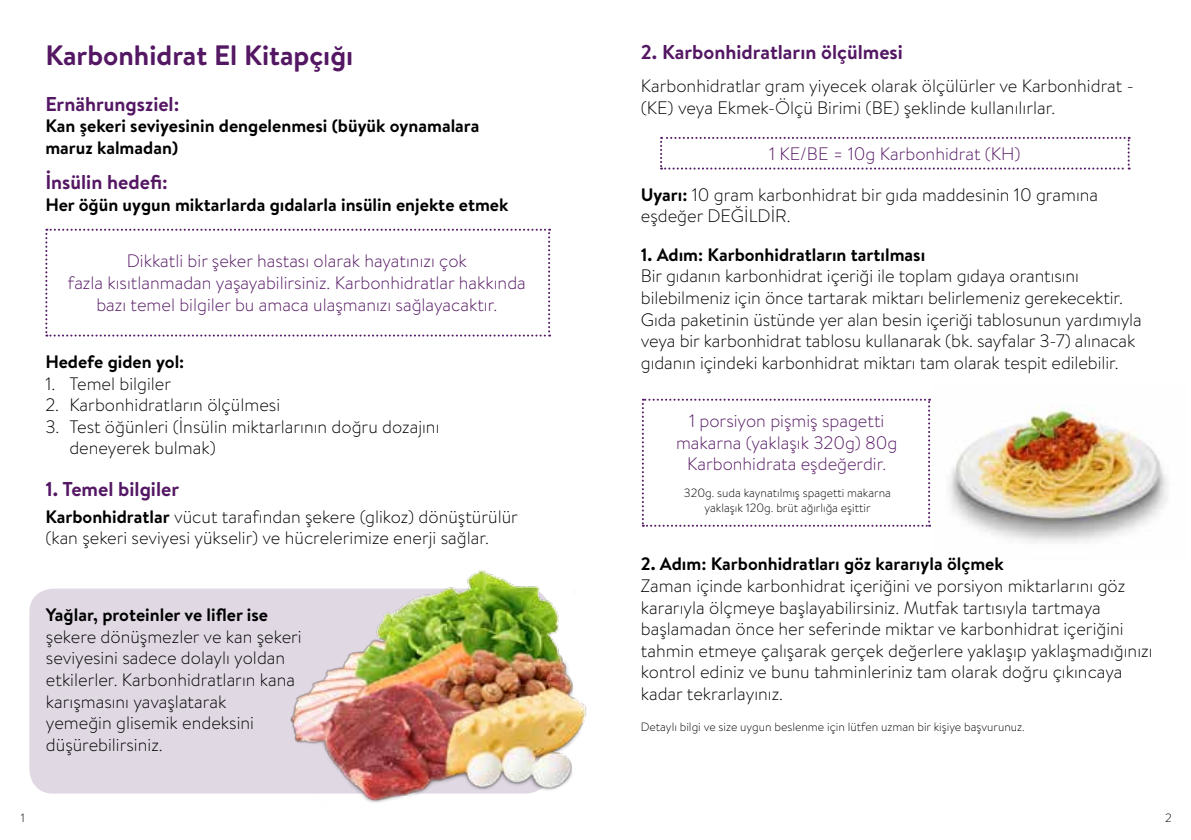
<style>
.page{position:relative;width:1191px;height:840px;background:#fff}
.page>*{position:absolute;margin:0;border:0;box-sizing:border-box;transform-origin:0 0}
.t1{font:700 28px "Brandon Text";color:#541763}
.t2{font:700 20px "Brandon Text";color:#541763}
.t3{font:300 18px/21.6px "Brandon Text";color:#000}
.t4{font:300 18px/21.6px "Brandon Text";color:#541763;text-align:center}
.t5{font:700 18px/21.6px "Brandon Text";color:#000}
.t6{font:300 12px/14.4px "Brandon Text";color:#000;text-align:center}
.s1{font-weight:700}
</style>
<div class="page">
<div style="left:29px;top:588px;width:521px;height:205px;background:#e0d9e4;border-radius:24px"></div>
<img style="left:256px;top:570px;width:331px;height:233px">
<svg style="left:45px;top:228px;width:505px;height:108px"></svg>
<img style="left:949px;top:407px;width:219px;height:136px">
<svg style="left:660px;top:137px;width:469px;height:32px"></svg>
<svg style="left:642px;top:398px;width:288px;height:128px"></svg>
<h1 class="t1" style="left:45px;top:36px;width:309px">Karbonhidrat El Kitapçığı</h1>
<p class="t2" style="left:45px;top:90px;width:135px">Ernährungsziel:</p>
<p class="t5" style="left:45px;top:115px;width:435px">Kan şekeri seviyesinin dengelenmesi (büyük oynamalara maruz kalmadan)</p>
<p class="t2" style="left:45px;top:168px;width:124px">İnsülin hedefi:</p>
<p class="t5" style="left:45px;top:193px;width:464px">Her öğün uygun miktarlarda gıdalarla insülin enjekte etmek</p>
<p class="t4" style="left:68px;top:249px;width:459px">Dikkatli bir şeker hastası olarak hayatınızı çok<br>fazla kısıtlanmadan yaşayabilirsiniz. Karbonhidratlar hakkında bazı temel bilgiler bu amaca ulaşmanızı sağlayacaktır.</p>
<p class="t5" style="left:45px;top:350px;width:140px">Hedefe giden yol:</p>
<p class="t3" style="left:45px;top:372px;width:127px">1. Temel bilgiler</p>
<p class="t3" style="left:45px;top:393px;width:236px">2. Karbonhidratların ölçülmesi</p>
<p class="t3" style="left:69px;top:415px;width:372px;text-indent:-24px">3. Test öğünleri (İnsülin miktarlarının doğru dozajını deneyerek bulmak)</p>
<p class="t2" style="left:45px;top:474px;width:135px">1. Temel bilgiler</p>
<p class="t3" style="left:45px;top:505px;width:474px"><span class="s1">Karbonhidratlar</span> vücut tarafından şekere (glikoz) dönüştürülür (kan şekeri seviyesi yükselir) ve hücrelerimize enerji sağlar.</p>
<p class="t5" style="left:46px;top:603px;width:224px">Yağlar, proteinler ve lifler ise</p>
<p class="t3" style="left:46px;top:624px;width:257px">şekere dönüşmezler ve kan şekeri seviyesini sadece dolaylı yoldan etkilerler. Karbonhidratların kana karışmasını yavaşlatarak<br>yemeğin glisemik endeksini düşürebilirsiniz.</p>
<p class="t2" style="left:641px;top:38px;width:264px">2. Karbonhidratların ölçülmesi</p>
<p class="t3" style="left:641px;top:75px;width:494px">Karbonhidratlar gram yiyecek olarak ölçülürler ve Karbonhidrat - (KE) veya Ekmek-Ölçü Birimi (B E) şeklinde kullanılırlar.</p>
<p class="t4" style="left:769px;top:142px;width:253px">1 KE/B E = 10g Karbonhidrat (KH)</p>
<p class="t3" style="left:641px;top:183px;width:459px"><span class="s1">Uyarı:</span> 10 gram karbonhidrat bir gıda maddesinin 10 gramına eşdeğer DEĞİLDİR.</p>
<p class="t5" style="left:641px;top:243px;width:286px">1. Adım: Karbonhidratların tartılması</p>
<p class="t3" style="left:641px;top:264px;width:502px">Bir gıdanın karbonhidrat içeriği ile toplam gıdaya orantısını bilebilmeniz için önce tartarak miktarı belirlemeniz gerekecektir.<br>Gıda paketinin üstünde yer alan besin içeriği tablosunun yardımıyla veya bir karbonhidrat tablosu kullanarak (bk. sayfalar 3-7) alınacak gıdanın içindeki karbonhidrat miktarı tam olarak tespit edilebilir.</p>
<p class="t4" style="left:676px;top:409px;width:223px">1 porsiyon pişmiş spagetti makarna (yaklaşık 320g) 80g<br>Karbonhidrata eşdeğerdir.</p>
<p class="t6" style="left:684px;top:485px;width:208px">320g. suda kaynatılmış spagetti makarna yaklaşık 120g. brüt ağırlığa eşittir</p>
<p class="t5" style="left:641px;top:552px;width:364px">2. Adım: Karbonhidratları göz kararıyla ölçmek</p>
<p class="t3" style="left:641px;top:574px;width:513px">Zaman içinde karbonhidrat içeriğini ve porsiyon miktarlarını göz kararıyla ölçmeye başlayabilirsiniz. Mutfak tartısıyla tartmaya başlamadan önce her seferinde miktar ve karbonhidrat içeriğini tahmin etmeye çalışarak gerçek değerlere yaklaşıp yaklaşmadığınızı kontrol ediniz ve bunu tahminleriniz tam olarak doğru çıkıncaya kadar tekrarlayınız.</p>
<p class="t6" style="left:641px;top:719px;width:385px">Detaylı bilgi ve size uygun beslenme için lütfen uzman bir kişiye başvurunuz.</p>
<p class="t6" style="left:21px;top:809px;width:6px">1</p>
<p class="t6" style="left:1165px;top:809px;width:8px">2</p>
</div>
